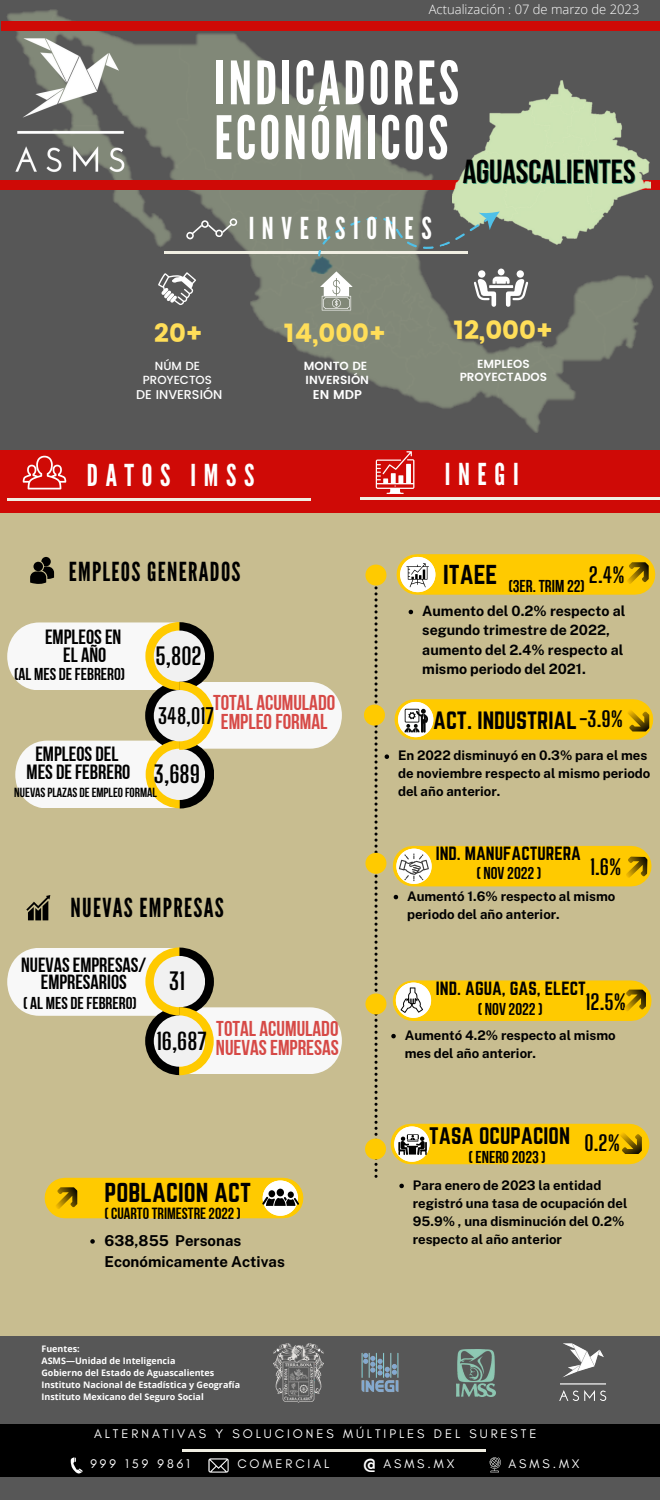
<style>
.page{position:relative;width:660px;height:1500px;background:#575757}
.page>*{position:absolute;margin:0;border:0;box-sizing:border-box;transform-origin:0 0}
.t1{font:59.7px/54.8px "League Gothic";letter-spacing:.05em;color:#fff}
.t2{font:33.3px "Bebas Neue Cyrillic";color:#000}
.t3{font:30.2px "League Gothic";letter-spacing:.255em;color:#fff}
.t4{font:28.8px "Glacial Indifference";color:#fff}
.t5{font:26.2px "League Gothic";letter-spacing:.05em;color:#000}
.t6{font:25.9px "Poppins";color:#ffde59}
.t7{font:23.9px "Norwester";color:#000}
.t8{font:700 23.3px "Big Shoulders Display";color:#000}
.t9{font:700 23px "Big Shoulders Display";color:#000}
.t10{font:21.9px "Norwester";color:#000}
.t11{font:21.4px/18.8px "Bebas Neue Cyrillic";color:#d64946;text-align:center}
.t12{font:700 21.1px "Big Shoulders Display";color:#000}
.t13{font:700 21px "Big Shoulders Display";color:#000}
.t14{font:20.9px "Norwester";color:#000}
.t15{font:20.6px/18px "Bebas Neue Cyrillic";color:#000;text-align:center}
.t16{font:20.4px/17.2px "Bebas Neue Cyrillic";color:#000;text-align:center}
.t17{font:17.2px "Bebas Neue Cyrillic";color:#000}
.t18{font:16.7px "Norwester";color:#000}
.t19{font:16.2px "Bebas Neue Cyrillic";color:#000}
.t20{font:700 15px/21px "Public Sans";color:#000}
.t21{font:700 14.2px/19.5px "Public Sans";color:#000}
.t22{font:700 13.2px/18px "Public Sans";color:#000}
.t23{font:700 13.1px "Bebas Neue";color:#000}
.t24{font:300 13px "Open Sans";color:#fff}
.t25{font:12.8px "Glacial Indifference";letter-spacing:.23em;color:#fff}
.t26{font:500 12.8px "Poppins";color:#fff}
.t27{font:600 12.8px "Poppins";color:#fff}
.t28{font:600 11.8px/13.5px "Poppins";color:#fff}
.t29{font:500 11.8px/13.5px "Poppins";color:#fff;text-align:center}
.t30{font:700 9px/12px "Open Sans";color:#fff}
</style>
<div class="page">
<img style="left:7px;top:9px;width:647px;height:424px">
<div style="left:0;top:180px;width:659px;height:9px;background:#cf0a06"></div>
<div style="left:1px;top:21px;width:659px;height:9px;background:#cf0a06"></div>
<div style="left:0;top:513px;width:660px;height:822px;background:#c8bd90"></div>
<div style="left:0;top:450px;width:660px;height:63px;background:#cf0a06"></div>
<div style="left:417px;top:554px;width:218px;height:41px;background:#ffca00"></div>
<div style="left:415px;top:699px;width:218px;height:41px;background:#ffca00"></div>
<div style="left:413px;top:846px;width:218px;height:40px;background:#ffca00"></div>
<div style="left:65px;top:1178px;width:218px;height:40px;background:#ffca00"></div>
<div style="left:411px;top:1124px;width:218px;height:40px;background:#ffca00"></div>
<img style="left:0;top:30px;width:142px;height:171px">
<svg style="left:158px;top:272px;width:38px;height:33px"></svg>
<hr style="left:164px;top:251px;width:304px;height:3px;background:#f0eee2">
<svg style="left:186px;top:218px;width:51px;height:21px"></svg>
<hr style="left:7px;top:498px;width:304px;height:3px;background:#f0eee2">
<svg style="left:23px;top:456px;width:43px;height:33px"></svg>
<hr style="left:360px;top:498px;width:300px;height:2px;background:#f0eee2">
<svg style="left:7px;top:622px;width:335px;height:186px"></svg>
<svg style="left:7px;top:947px;width:335px;height:128px"></svg>
<div style="left:154px;top:690px;width:51px;height:51px;background:#f1f1f1;border-radius:50%"></div>
<div style="left:154px;top:1015px;width:51px;height:52px;background:#f1f1f1;border-radius:50%"></div>
<svg style="left:376px;top:451px;width:38px;height:43px"></svg>
<svg style="left:262px;top:1181px;width:37px;height:35px"></svg>
<svg style="left:26px;top:895px;width:24px;height:25px"></svg>
<svg style="left:30px;top:557px;width:24px;height:27px"></svg>
<svg style="left:627px;top:562px;width:22px;height:22px"></svg>
<svg style="left:628px;top:710px;width:21px;height:22px"></svg>
<svg style="left:626px;top:856px;width:22px;height:22px"></svg>
<div style="left:413px;top:980px;width:218px;height:41px;background:#ffca00"></div>
<svg style="left:625px;top:990px;width:21px;height:21px"></svg>
<svg style="left:56px;top:1187px;width:21px;height:22px"></svg>
<svg style="left:620px;top:1132px;width:22px;height:22px"></svg>
<img style="left:453px;top:81px;width:197px;height:163px">
<svg style="left:317px;top:190px;width:211px;height:120px"></svg>
<div style="left:0;top:1424px;width:660px;height:53px;background:#000"></div>
<hr style="left:182px;top:1449px;width:304px;height:3px;background:#f0eee2">
<svg style="left:490px;top:1457px;width:11px;height:15px"></svg>
<svg style="left:71px;top:1457px;width:12px;height:17px"></svg>
<img style="left:559px;top:1343px;width:48px;height:58px">
<svg style="left:208px;top:1458px;width:21px;height:15px"></svg>
<img style="left:361px;top:1352px;width:38px;height:40px">
<img style="left:457px;top:1349px;width:38px;height:47px">
<img style="left:274px;top:1344px;width:49px;height:59px">
<svg style="left:90px;top:1239px;width:5px;height:5px"></svg>
<svg style="left:399px;top:1184px;width:5px;height:4px"></svg>
<svg style="left:364px;top:557px;width:71px;height:621px"></svg>
<p class="t24" style="left:429px;top:0;width:212px">Actualización : 07 de marzo de 2023</p>
<h1 class="t1" style="left:214px;top:57px;width:246px">INDICADORES<br>ECONÓMICOS</h1>
<h2 class="t2" style="left:463px;top:158px;width:174px">AGUASCALIENTES</h2>
<h3 class="t3" style="left:249px;top:210px;width:185px">INVERSIONES</h3>
<h3 class="t6" style="left:154px;top:318px;width:50px">20+</h3>
<h3 class="t6" style="left:284px;top:318px;width:104px">14,000+</h3>
<p class="t29" style="left:143px;top:359px;width:71px">NÚM DE<br>PROYECTOS</p>
<p class="t26" style="left:136px;top:387px;width:88px">DE INVERSIÓN</p>
<p class="t28" style="left:304px;top:359px;width:67px">MONTO DE<br>INVERSIÓN</p>
<p class="t27" style="left:313px;top:387px;width:51px">EN MDP</p>
<h3 class="t6" style="left:454px;top:315px;width:101px">12,000+</h3>
<p class="t28" style="left:460px;top:357px;width:89px;text-align:center">EMPLEOS<br>PROYECTADOS</p>
<h3 class="t3" style="left:87px;top:458px;width:169px">DATOS IMSS</h3>
<h3 class="t3" style="left:445px;top:457px;width:76px">INEGI</h3>
<h3 class="t5" style="left:69px;top:556px;width:173px">EMPLEOS GENERADOS</h3>
<h3 class="t13" style="left:589px;top:562px;width:38px">2.4%</h3>
<h3 class="t7" style="left:443px;top:560px;width:56px">ITAEE</h3>
<h3 class="t17" style="left:509px;top:580px;width:78px">(3ER. TRIM 22)</h3>
<h3 class="t15" style="left:45px;top:629px;width:78px">EMPLEOSEN<br>EL AÑO</h3>
<h3 class="t17" style="left:14px;top:667px;width:112px">(AL MES DEFEBRERO)</h3>
<h3 class="t8" style="left:155px;top:642px;width:48px">5,802</h3>
<h3 class="t11" style="left:213px;top:695px;width:124px">TOTAL ACUMULADO<br>EMPLEOFORMAL</h3>
<h3 class="t12" style="left:158px;top:703px;width:58px">348,017</h3>
<h3 class="t15" style="left:27px;top:747px;width:105px">EMPLEOS DEL<br>MES DEFEBRERO</h3>
<h3 class="t8" style="left:154px;top:760px;width:48px">3,689</h3>
<p class="t23" style="left:14px;top:787px;width:144px">NUEVASPLAZAS DEEMPLEOFORMAL</p>
<h3 class="t5" style="left:71px;top:893px;width:155px">NUEVAS EMPRESAS</h3>
<h3 class="t16" style="left:21px;top:958px;width:127px">NUEVAS EMPRESAS/<br>EMPRESARIOS</h3>
<h3 class="t17" style="left:23px;top:996px;width:115px">( AL MES DEFEBRERO)</h3>
<h3 class="t8" style="left:169px;top:967px;width:17px">31</h3>
<h3 class="t9" style="left:157px;top:1027px;width:52px">16,687</h3>
<h3 class="t11" style="left:216px;top:1021px;width:125px;text-align:left">TOTAL ACUMULADO<br>NUEVASEMPRESAS</h3>
<h3 class="t7" style="left:105px;top:1178px;width:148px">POBLACION ACT</h3>
<p class="t19" style="left:105px;top:1206px;width:138px">(CUARTOTRIMESTRE2022)</p>
<p class="t20" style="left:104px;top:1230px;width:182px">638,855 Personas<br>Económicamente Activas</p>
<p class="t30" style="left:41px;top:1342px;width:200px">Fuentes:<br>ASMS—Unidad de Inteligencia<br>Gobierno del Estado de Aguascalientes<br>Instituto Nacional de Estadística y Geografía<br>Instituto Mexicano del Seguro Social</p>
<p class="t21" style="left:422px;top:601px;width:205px">Aumento del 0.2% respecto al segundo trimestre de 2022, aumento del 2.4% respecto al mismo periodo del 2021.</p>
<h3 class="t13" style="left:580px;top:707px;width:45px">-3.9%</h3>
<h3 class="t10" style="left:433px;top:707px;width:146px">ACT. INDUSTRIAL</h3>
<p class="t22" style="left:398px;top:747px;width:254px">En 2022 disminuyó en 0.3% para el mes de noviembre respecto al mismo periodo del año anterior.</p>
<p class="t18" style="left:436px;top:843px;width:147px">IND. MANUFACTURERA</p>
<h3 class="t17" style="left:477px;top:866px;width:66px">( NOV 2022)</h3>
<h3 class="t13" style="left:590px;top:854px;width:33px">1.6%</h3>
<p class="t22" style="left:407px;top:887px;width:210px">Aumentó 1.6% respecto al mismo periodo del año anterior.</p>
<p class="t18" style="left:436px;top:979px;width:151px">IND. AGUA, GAS, ELECT</p>
<h3 class="t13" style="left:586px;top:989px;width:42px">12.5%</h3>
<h3 class="t17" style="left:478px;top:1002px;width:66px">( NOV 2022)</h3>
<p class="t22" style="left:405px;top:1026px;width:212px">Aumentó 4.2% respecto al mismo mes del año anterior.</p>
<h3 class="t14" style="left:429px;top:1124px;width:142px">TASA OCUPACION</h3>
<h3 class="t17" style="left:468px;top:1150px;width:79px">(ENERO2023)</h3>
<h3 class="t13" style="left:585px;top:1130px;width:37px">0.2%</h3>
<p class="t22" style="left:413px;top:1176px;width:216px">Para enero de 2023 la entidad registró una tasa de ocupación del<br>95.9% , una disminución del 0.2% respecto al año anterior</p>
<p class="t25" style="left:94px;top:1426px;width:444px">ALTERNATIVAS Y SOLUCIONES MÚLTIPLES DEL SURESTE</p>
<h3 class="t4" style="left:362px;top:1444px;width:17px">@</h3>
<p class="t25" style="left:90px;top:1456px;width:101px">999 159 9861</p>
<p class="t25" style="left:237px;top:1456px;width:93px">COMERCIAL</p>
<p class="t25" style="left:383px;top:1456px;width:73px">ASMS.MX</p>
<p class="t25" style="left:508px;top:1456px;width:73px">ASMS.MX</p>
</div>
